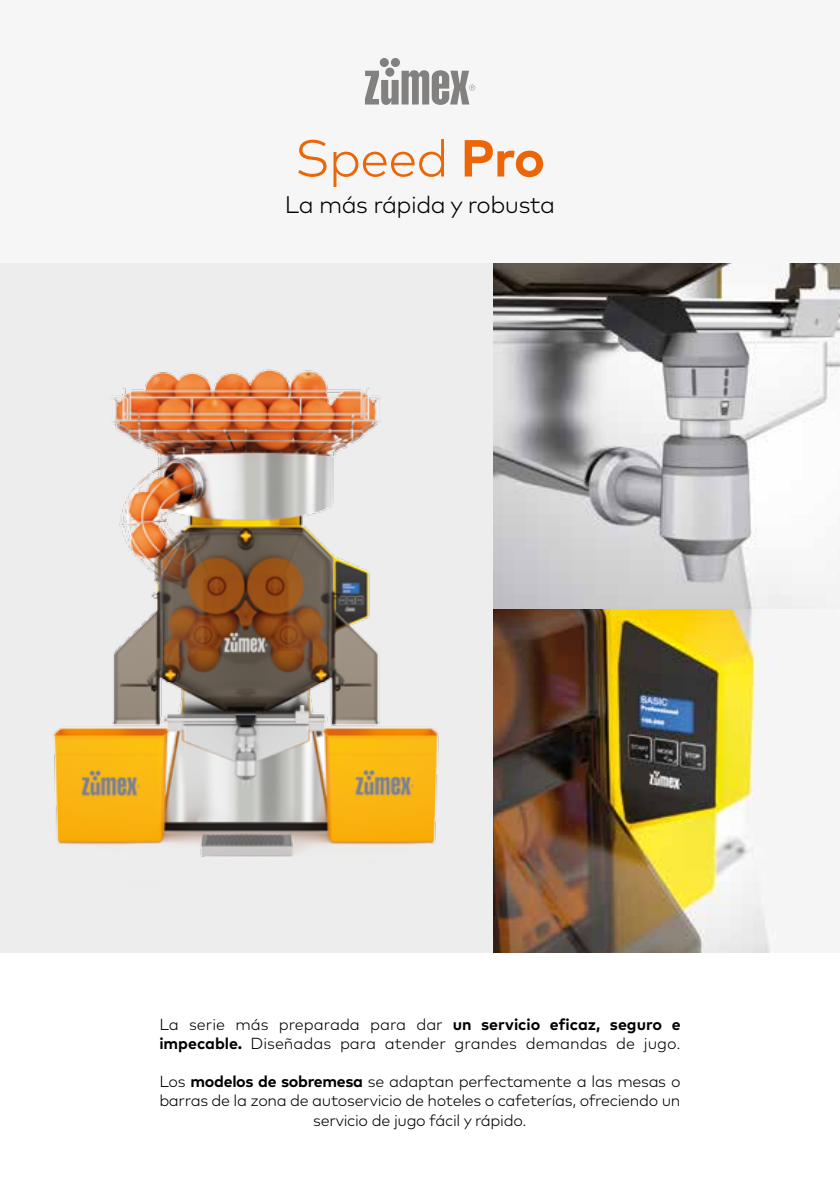
<style>
.page{position:relative;width:840px;height:1191px;background:#fff}
.page>*{position:absolute;margin:0;border:0;box-sizing:border-box;transform-origin:0 0}
.t1{font:300 52px "Mark Pro";letter-spacing:-.02em;color:#ec6608}
.t2{font:300 24px "Mark Pro";letter-spacing:-.02em;color:#000}
.t3{font:300 16px/19.2px "Mark Pro";letter-spacing:-.02em;color:#000;text-align:center}
.t4{font:300 16px/19.2px "Mark Pro";color:#000}
.s1{font-weight:700}
</style>
<div class="page">
<div style="left:0;top:0;width:839px;height:264px;background:#f6f6f6"></div>
<div style="left:0;top:264px;width:493px;height:688px;background:#ededed"></div>
<img style="left:493px;top:264px;width:346px;height:688px">
<img style="left:53px;top:369px;width:386px;height:488px">
<svg style="left:365px;top:58px;width:110px;height:47px"></svg>
<h1 class="t1" style="left:295px;top:119px;width:251px">Speed <span class="s1">Pro</span></h1>
<h2 class="t2" style="left:284px;top:186px;width:272px">La más rápida y robusta</h2>
<p class="t4" style="left:159px;top:1013px;width:522px">La serie más preparada para dar <span class="s1">un servicio eficaz, seguro e impecable.</span> Diseñadas para atender grandes demandas de jugo.</p>
<p class="t3" style="left:159px;top:1070px;width:522px">Los <span class="s1">modelos de sobremesa</span> se adaptan perfectamente a las mesas o barras de la zona de autoservicio de hoteles o cafeterías, ofreciendo un servicio de jugo fácil y rápido.</p>
</div>
